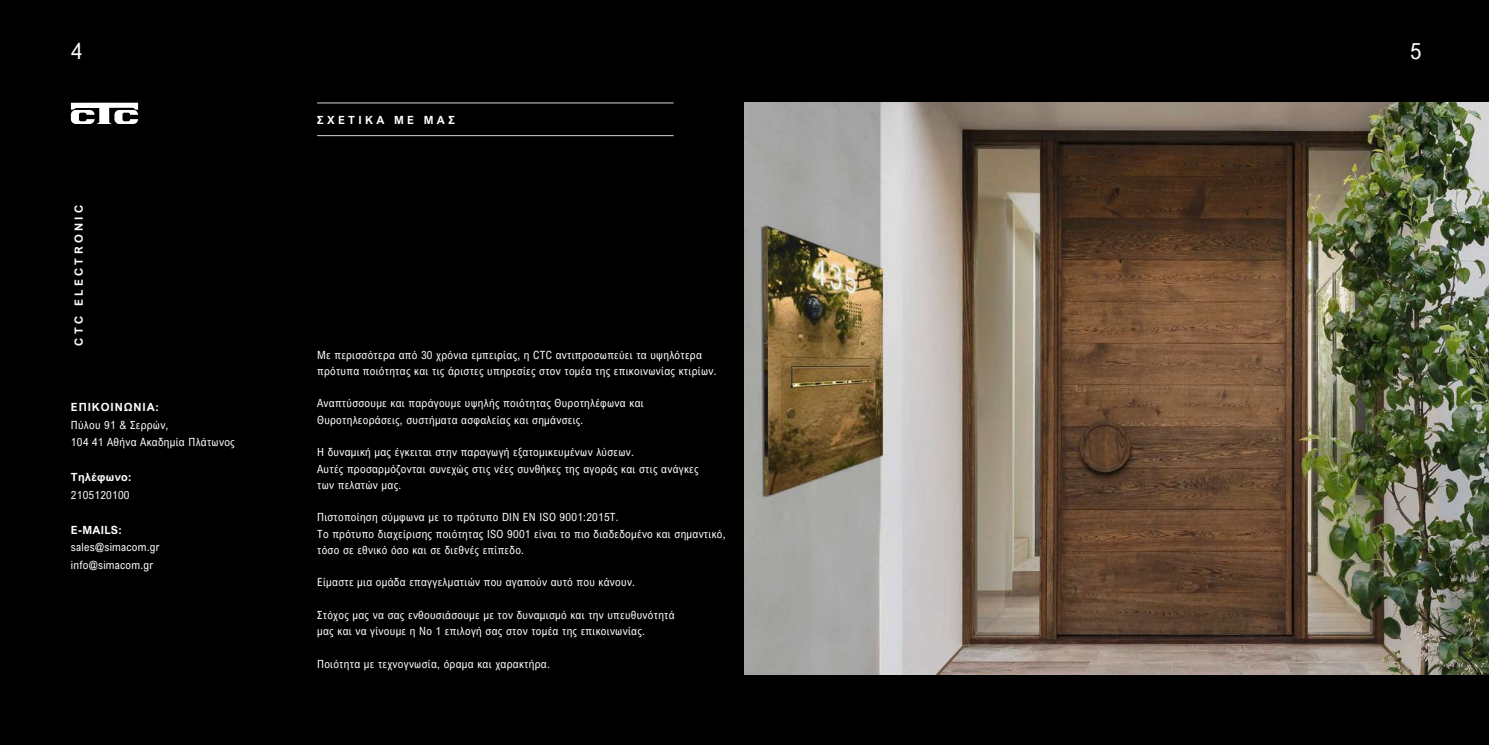
<style>
.page{position:relative;width:1489px;height:745px;background:#fff}
.page>*{position:absolute;margin:0;border:0;box-sizing:border-box;transform-origin:0 0}
.t1{font:22.5px "Arial Nova Cond";color:#fff}
.t2{font:11.25px/16.2px "Arial Nova Cond";letter-spacing:.025em;color:#fff}
.t3{font:700 11.25px "Arial Nova";letter-spacing:.3em;color:#fff}
.t4{font:700 11.25px "Arial Nova";letter-spacing:.08em;color:#fff}
.t5{font:700 11.25px "Arial Nova";letter-spacing:.025em;color:#fff}
</style>
<div class="page">
<div style="left:0;top:0;width:1488px;height:744px;background:#000"></div>
<svg style="left:71px;top:103px;width:67px;height:21px"></svg>
<hr style="left:317px;top:103px;width:356px;height:1px;background:#ded6d0">
<hr style="left:317px;top:135px;width:356px;height:1px;background:#ded6d0">
<img style="left:744px;top:103px;width:744px;height:570px">
<h1 class="t1" style="left:71px;top:37px;width:13px">4</h1>
<h1 class="t1" style="left:1409px;top:37px;width:13px">5</h1>
<p class="t3" style="left:72px;top:345px;width:142px;rotate:-90deg">CTC ELECTRONIC</p>
<p class="t4" style="left:71px;top:400px;width:90px">ΕΠΙΚΟΙΝΩΝΙΑ:</p>
<p class="t2" style="left:71px;top:415px;width:165px;line-height:17.5px">Πύλου 91 &amp; Σερρών,<br>104 41 Αθήνα Ακαδημία Πλάτωνος</p>
<p class="t5" style="left:71px;top:470px;width:62px">Τηλέφωνο:</p>
<p class="t2" style="left:71px;top:486px;width:60px">2105120100</p>
<p class="t4" style="left:71px;top:523px;width:52px">E-MAILS:</p>
<p class="t2" style="left:71px;top:538px;width:90px;line-height:17.5px">sales@simacom.gr info@simacom.gr</p>
<p class="t3" style="left:317px;top:113px;width:139px">ΣΧΕΤΙΚΑ ΜΕ ΜΑΣ</p>
<p class="t2" style="left:317px;top:346px;width:401px">Με περισσότερα από 30 χρόνια εμπειρίας, η CTC αντιπροσωπεύει τα υψηλότερα πρότυπα ποιότητας και τις άριστες υπηρεσίες στον τομέα της επικοινωνίας κτιρίων.</p>
<p class="t2" style="left:317px;top:395px;width:328px">Αναπτύσσουμε και παράγουμε υψηλής ποιότητας Θυροτηλέφωνα και<br>Θυροτηλεοράσεις, συστήματα ασφαλείας και σημάνσεις.</p>
<p class="t2" style="left:317px;top:443px;width:383px">Η δυναμική μας έγκειται στην παραγωγή εξατομικευμένων λύσεων.<br>Αυτές προσαρμόζονται συνεχώς στις νέες συνθήκες της αγοράς και στις ανάγκες των πελατών μας.</p>
<p class="t2" style="left:317px;top:508px;width:410px">Πιστοποίηση σύμφωνα με το πρότυπο DIN EN ISO 9001:2015T.<br>Το πρότυπο διαχείρισης ποιότητας ISO 9001 είναι το πιο διαδεδομένο και σημαντικό, τόσο σε εθνικό όσο και σε διεθνές επίπεδο.</p>
<p class="t2" style="left:317px;top:573px;width:319px">Είμαστε μια ομάδα επαγγελματιών που αγαπούν αυτό που κάνουν.</p>
<p class="t2" style="left:317px;top:606px;width:359px">Στόχος μας να σας ενθουσιάσουμε με τον δυναμισμό και την υπευθυνότητά μας και να γίνουμε η No 1 επιλογή σας στον τομέα της επικοινωνίας.</p>
<p class="t2" style="left:317px;top:655px;width:234px">Ποιότητα με τεχνογνωσία, όραμα και χαρακτήρα.</p>
</div>
